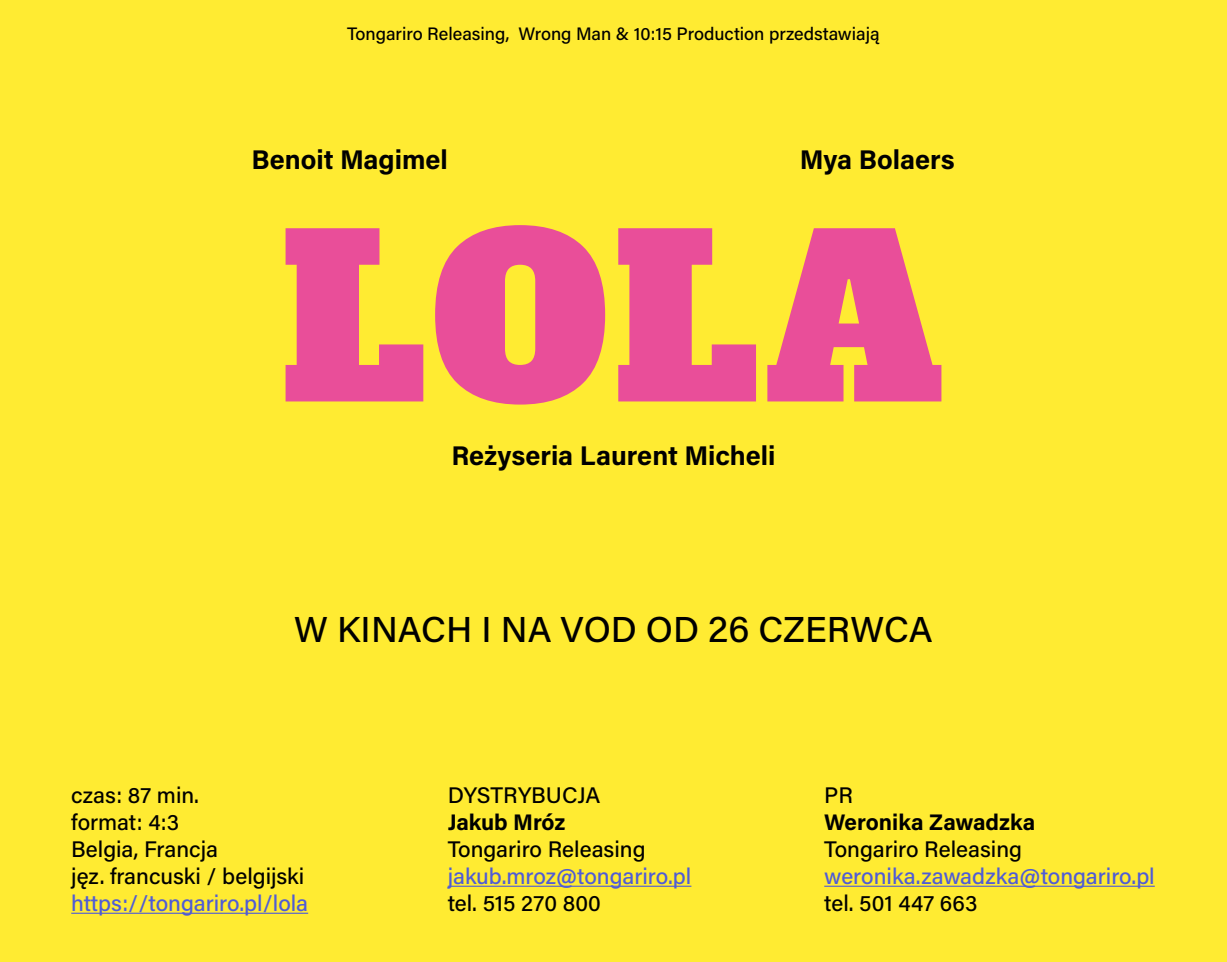
<style>
.page{position:relative;width:1227px;height:962px;background:#ffeb32}
.page>*{position:absolute;margin:0;border:0;box-sizing:border-box;transform-origin:0 0}
.t1{font:500 36px "Acumin Pro";color:#000}
.t2{font:700 27px "Acumin Pro";color:#000}
.t3{font:500 22.5px/27px "Acumin Pro";color:#000}
.t4{font:500 22.5px "Acumin Pro";color:#4f5cd6}
.t5{font:700 22.5px "Acumin Pro";letter-spacing:-.005em;color:#000}
.t6{font:500 18px "Acumin Pro";color:#000}
</style>
<div class="page">
<svg style="left:286px;top:225px;width:655px;height:179px;fill:#e94e99"></svg>
<hr style="left:71px;top:912px;width:237px;height:1px;background:#4f5cd6">
<hr style="left:448px;top:885px;width:243px;height:1px;background:#4f5cd6">
<hr style="left:824px;top:885px;width:331px;height:1px;background:#4f5cd6">
<p class="t6" style="left:347px;top:21px;width:534px">Tongariro Releasing, Wrong Man &amp; 10:15 Production przedstawiają</p>
<p class="t2" style="left:251px;top:140px;width:198px">Benoit Magimel</p>
<p class="t2" style="left:800px;top:140px;width:156px">Mya Bolaers</p>
<p class="t2" style="left:451px;top:436px;width:326px">Reżyseria Laurent Micheli</p>
<h1 class="t1" style="left:294px;top:604px;width:640px">W KINACH I NA VOD OD 26 CZERWCA</h1>
<p class="t3" style="left:71px;top:780px;width:235px">czas: 87 min.<br>format: 4:3<br>Belgia, Francja<br>jęz. francuski / belgijski</p>
<p class="t4" style="left:71px;top:887px;width:238px">https://tongariro.pl/lola</p>
<p class="t3" style="left:448px;top:780px;width:154px">DYSTRYBUCJA</p>
<p class="t5" style="left:448px;top:806px;width:119px">Jakub Mróz</p>
<p class="t3" style="left:448px;top:834px;width:199px">Tongariro Releasing</p>
<p class="t4" style="left:448px;top:860px;width:245px">jakub.mroz@tongariro.pl</p>
<p class="t3" style="left:448px;top:888px;width:155px">tel. 515 270 800</p>
<p class="t3" style="left:824px;top:780px;width:30px">PR</p>
<p class="t5" style="left:824px;top:806px;width:213px">Weronika Zawadzka</p>
<p class="t3" style="left:824px;top:834px;width:199px">Tongariro Releasing</p>
<p class="t4" style="left:824px;top:860px;width:332px">weronika.zawadzka@tongariro.pl</p>
<p class="t3" style="left:824px;top:888px;width:155px">tel. 501 447 663</p>
</div>
